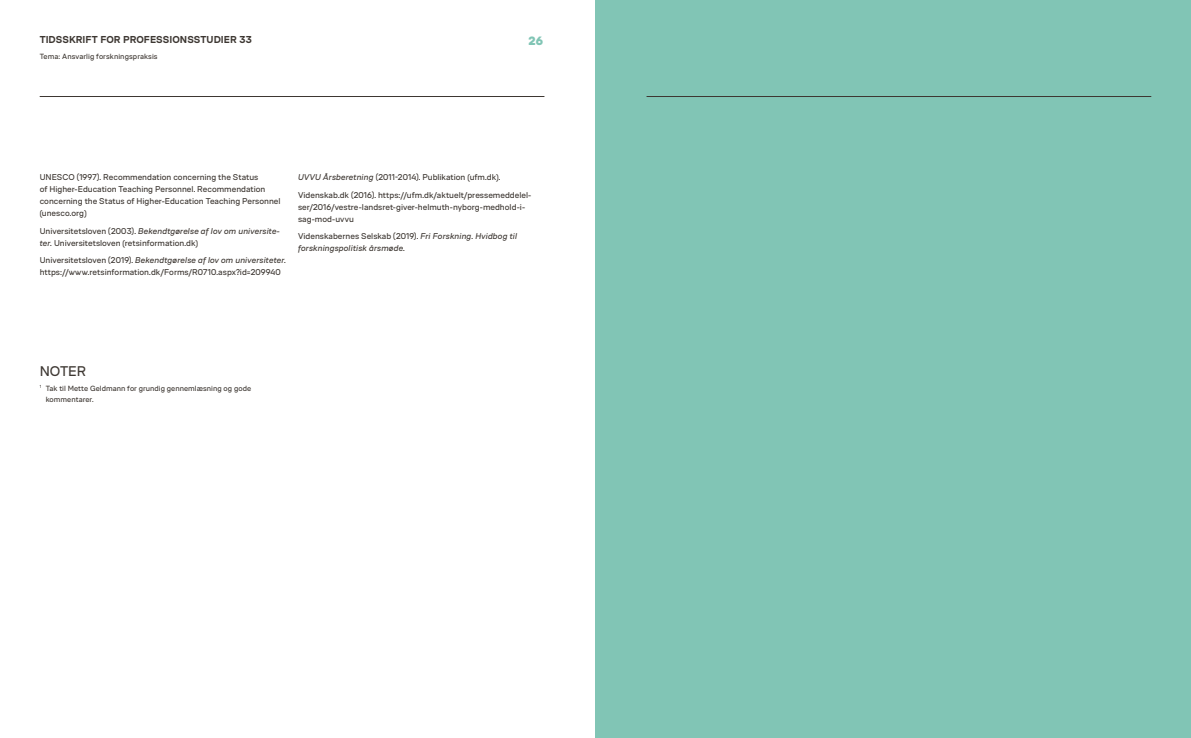
<style>
.page{position:relative;width:1191px;height:738px;background:#fff}
.page>*{position:absolute;margin:0;border:0;box-sizing:border-box;transform-origin:0 0}
.t1{font:14px "VIA Type";letter-spacing:-.01em;color:#3d3732}
.t2{font:900 12px "VIA Type";color:#81c5b5}
.t3{font:700 10px "VIA Type";letter-spacing:.005em;color:#3d3732}
.t4{font:8.4px/12px "VIA Type";color:#3d3732}
.t5{font:italic 8.4px/12px "VIA Type";letter-spacing:.005em;color:#3d3732}
.t6{font:7.5px/11px "VIA Type";letter-spacing:.005em;color:#3d3732}
.s1{font-style:italic}
.s2{font-style:normal}
</style>
<div class="page">
<div style="left:595px;top:0;width:596px;height:737px;background:#81c5b5"></div>
<hr style="left:40px;top:96px;width:504px;height:1px;background:#3d3732">
<hr style="left:646px;top:96px;width:505px;height:1px;background:#3d3732">
<p class="t3" style="left:40px;top:34px;width:213px">TIDSSKRIFT FOR PROFESSIONSSTUDIER 33</p>
<h2 class="t2" style="left:528px;top:34px;width:16px">26</h2>
<p class="t6" style="left:40px;top:51px;width:119px">Tema: Ansvarlig forskningspraksis</p>
<p class="t4" style="left:40px;top:171px;width:242px">UNESCO (1997). Recommendation concerning the Status<br>of Higher-Education Teaching Personnel. Recommendation concerning the Status of Higher-Education Teaching Personnel (unesco.org)</p>
<p class="t4" style="left:40px;top:224px;width:242px">Universitetsloven (2003). <span class="s1">Bekendtgørelse af lov om universite&shy;ter.</span> Universitetsloven (retsinformation.dk)</p>
<p class="t4" style="left:40px;top:254px;width:248px">Universitetsloven (2019). <span class="s1">Bekendtgørelse af lov om universiteter. </span>https://www.retsinformation.dk/Forms/R0710.aspx?id=209940</p>
<p class="t4" style="left:298px;top:168px;width:235px;line-height:17.7px"><span class="s1">UVVU Årsberetning</span> (2011-2014). Publikation (ufm.dk).<br>Videnskab.dk (2016). https://ufm.dk/aktuelt/pressemeddelel-</p>
<p class="t4" style="left:298px;top:200px;width:228px">ser/2016/vestre-landsret-giver-helmuth-nyborg-medhold-i&shy;sag-mod-uvvu</p>
<p class="t5" style="left:298px;top:230px;width:221px"><span class="s2">Videnskabernes Selskab (2019).</span> Fri Forskning. Hvidbog til forskningspolitisk årsmøde.</p>
<h1 class="t1" style="left:40px;top:363px;width:48px">NOTER</h1>
<p class="t6" style="left:46px;top:382px;width:207px;text-indent:-6px"><sup>1</sup> Tak til Mette Geldmann for grundig gennemlæsning og gode kommentarer.</p>
</div>
